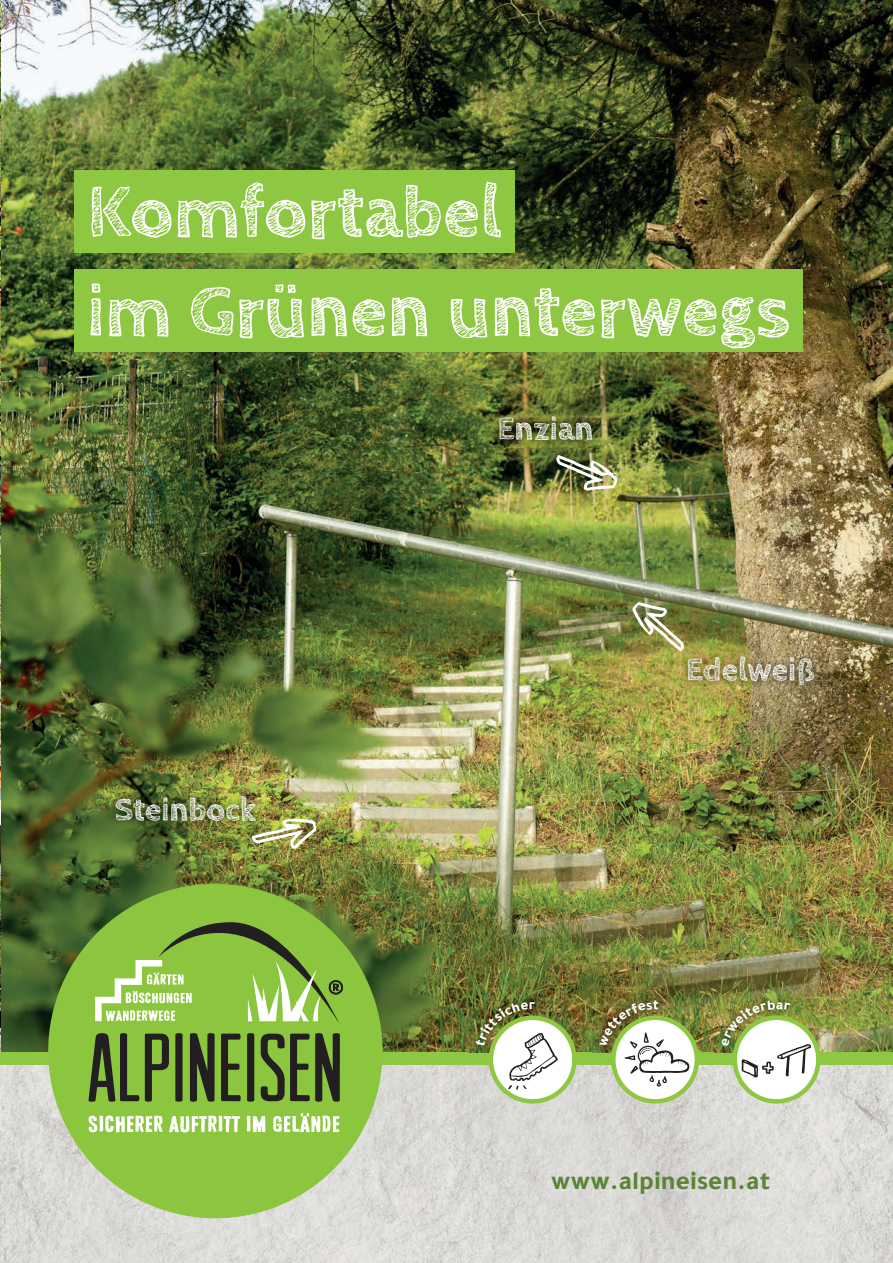
<style>
.page{position:relative;width:893px;height:1263px;background:#fff}
.page>*{position:absolute;margin:0;border:0;box-sizing:border-box;transform-origin:0 0}
.t1{font:700 75px/99px "Cabin Sketch";color:#fff}
.t2{font:700 33px "Cabin Sketch";color:#fff}
.t3{font:700 27px "Tajawal";color:#5b8439}
</style>
<div class="page">
<img style="left:1px;top:0;width:892px;height:1053px">
<img style="left:0;top:743px;width:1px;height:310px">
<img style="left:0;top:1065px;width:893px;height:198px">
<div style="left:0;top:1053px;width:893px;height:12px;background:#8ec742"></div>
<img style="left:0;top:0;width:1px;height:466px">
<div style="left:74px;top:170px;width:441px;height:83px;background:#8ec742"></div>
<div style="left:74px;top:269px;width:729px;height:83px;background:#8ec742"></div>
<img style="left:715px;top:993px;width:82px;height:60px">
<img style="left:592px;top:993px;width:73px;height:59px">
<img style="left:469px;top:994px;width:73px;height:58px">
<svg style="left:491px;top:1018px;width:83px;height:83px"></svg>
<div style="left:489px;top:1015px;width:88px;height:88px;border:4px solid #8ec742;border-radius:50%"></div>
<div style="left:732px;top:1015px;width:89px;height:88px;border:4px solid #8ec742;border-radius:50%"></div>
<img style="left:109px;top:789px;width:154px;height:39px">
<img style="left:680px;top:649px;width:141px;height:44px">
<img style="left:492px;top:409px;width:108px;height:38px">
<img style="left:0;top:468px;width:1px;height:297px">
<div style="left:48px;top:884px;width:335px;height:334px;background:#8bc63e;border-radius:50%"></div>
<svg style="left:88px;top:1033px;width:51px;height:69px"></svg>
<svg style="left:145px;top:1034px;width:24px;height:68px"></svg>
<svg style="left:175px;top:1033px;width:8px;height:69px"></svg>
<svg style="left:190px;top:1033px;width:25px;height:69px"></svg>
<svg style="left:221px;top:1034px;width:20px;height:67px"></svg>
<svg style="left:247px;top:1033px;width:7px;height:69px"></svg>
<svg style="left:261px;top:1033px;width:79px;height:69px"></svg>
<svg style="left:88px;top:1115px;width:75px;height:17px"></svg>
<svg style="left:169px;top:1116px;width:71px;height:16px"></svg>
<svg style="left:247px;top:1116px;width:18px;height:16px"></svg>
<svg style="left:273px;top:1113px;width:66px;height:19px"></svg>
<svg style="left:95px;top:884px;width:248px;height:139px"></svg>
<svg style="left:628px;top:599px;width:57px;height:55px;background:#93955e"></svg>
<img style="left:250px;top:817px;width:69px;height:38px">
<img style="left:554px;top:453px;width:67px;height:37px">
<svg style="left:721px;top:999px;width:97px;height:98px"></svg>
<svg style="left:599px;top:1000px;width:98px;height:100px"></svg>
<img style="left:475px;top:1001px;width:83px;height:89px">
<p class="t1" style="left:87px;top:164px;width:705px">Komfortabel<br>im Grünen unterwegs</p>
<p class="t2" style="left:115px;top:791px;width:143px">Steinbock</p>
<p class="t2" style="left:497px;top:410px;width:98px">Enzian</p>
<p class="t2" style="left:686px;top:652px;width:130px">Edelweiß</p>
<p class="t3" style="left:551px;top:1160px;width:221px">www.alpineisen.at</p>
</div>
